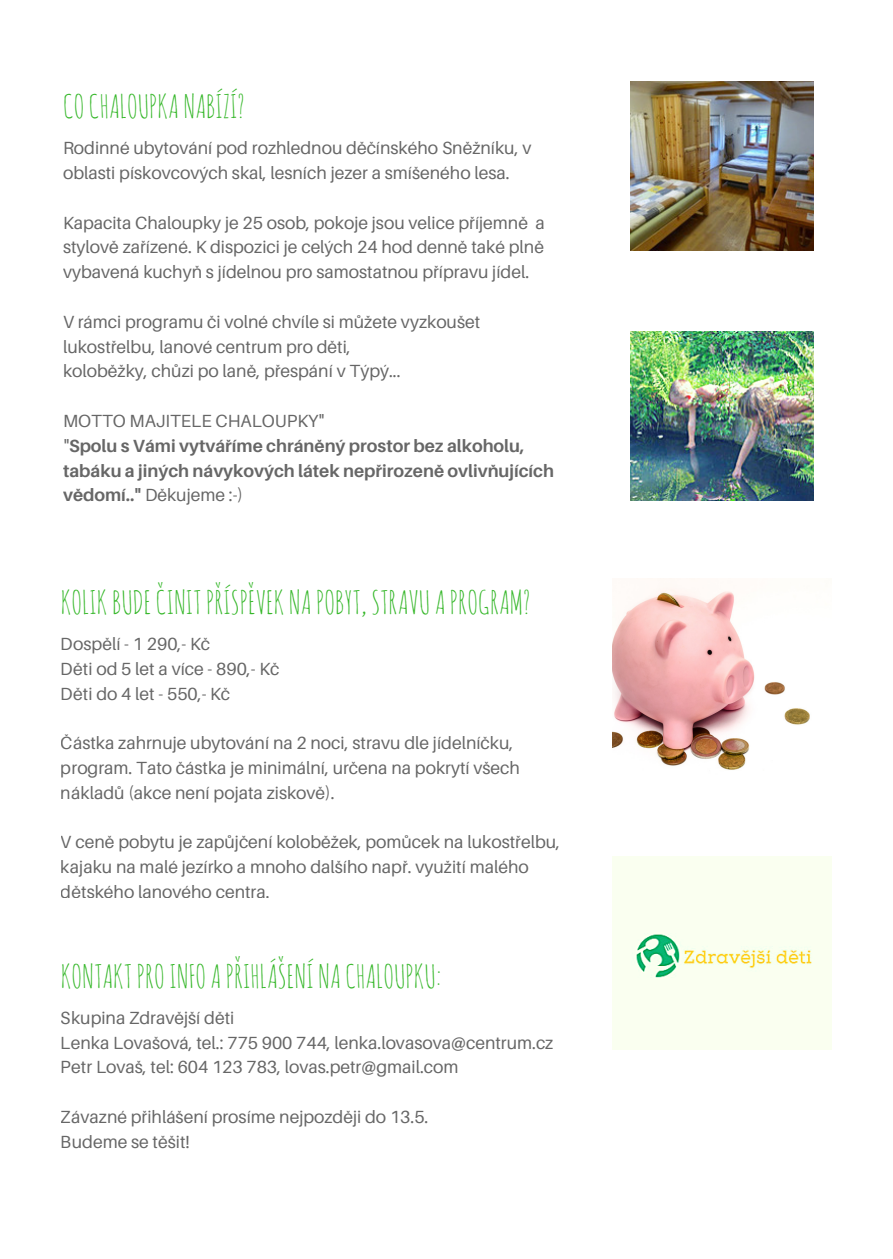
<style>
.page{position:relative;width:893px;height:1259px;background:#fff}
.page>*{position:absolute;margin:0;border:0;box-sizing:border-box;transform-origin:0 0}
.t1{font:31.8px "Amatic SC";color:#35b729}
.t2{font:17.7px/24.9px "Aileron";color:#000}
.t3{font:700 17.7px/24.9px "Aileron";color:#000}
.s1{font-weight:400}
</style>
<div class="page">
<img style="left:613px;top:579px;width:197px;height:191px">
<div style="left:613px;top:856px;width:218px;height:193px;background:#fafff0"></div>
<img style="left:631px;top:81px;width:182px;height:169px">
<img style="left:631px;top:331px;width:182px;height:169px">
<h1 class="t1" style="left:63px;top:86px;width:183px">COCHALOUPKANABÍZÍ?</h1>
<p class="t2" style="left:63px;top:135px;width:470px">Rodinné ubytování pod rozhlednou děčínského Sněžníku, v oblasti pískovcových skal, lesních jezer a smíšeného lesa.</p>
<p class="t2" style="left:63px;top:210px;width:483px;text-align:justify">Kapacita Chaloupky je 25 osob, pokoje jsou velice příjemně a stylově zařízené. K dispozici je celých 24 hod denně také plně vybavená kuchyň s jídelnou pro samostatnou přípravu jídel.</p>
<p class="t2" style="left:63px;top:309px;width:419px">V rámci programu či volné chvíle si můžete vyzkoušet lukostřelbu, lanové centrum pro děti,<br>koloběžky, chůzi po laně, přespání v Týpý...</p>
<p class="t3" style="left:63px;top:408px;width:493px"><span class="s1">MOTTO MAJITELE CHALOUPKY"<br>"</span>Spolu s Vámi vytváříme chráněný prostor bez alkoholu, tabáku a jiných návykových látek nepřirozeně ovlivňujících vědomí.." <span class="s1">Děkujeme :-)</span></p>
<h1 class="t1" style="left:61px;top:581px;width:471px">KOLIKBUDEČINIT PŘÍSPĚVEKNAPOBYT, STRAVUAPROGRAM?</h1>
<p class="t2" style="left:61px;top:631px;width:220px">Dospělí - 1 290,- Kč<br>Děti od 5 let a více - 890,- Kč<br>Děti do 4 let - 550,- Kč</p>
<p class="t2" style="left:61px;top:730px;width:461px">Částka zahrnuje ubytování na 2 noci, stravu dle jídelníčku, program. Tato částka je minimální, určena na pokrytí všech nákladů (akce není pojata ziskově).</p>
<p class="t2" style="left:61px;top:829px;width:501px">V ceně pobytu je zapůjčení koloběžek, pomůcek na lukostřelbu, kajaku na malé jezírko a mnoho dalšího např. využití malého dětského lanového centra.</p>
<h1 class="t1" style="left:61px;top:955px;width:382px">KONTAKT PROINFOAPŘIHLÁŠENÍNACHALOUPKU:</h1>
<p class="t2" style="left:61px;top:1005px;width:494px">Skupina Zdravější děti<br>Lenka Lovašová, tel.: 775 900 744, lenka.lovasova@centrum.cz<br>Petr Lovaš, tel: 604 123 783, lovas.petr@gmail.com</p>
<p class="t2" style="left:61px;top:1104px;width:369px">Závazné přihlášení prosíme nejpozději do 13.5.<br>Budeme se těšit!</p>
</div>
